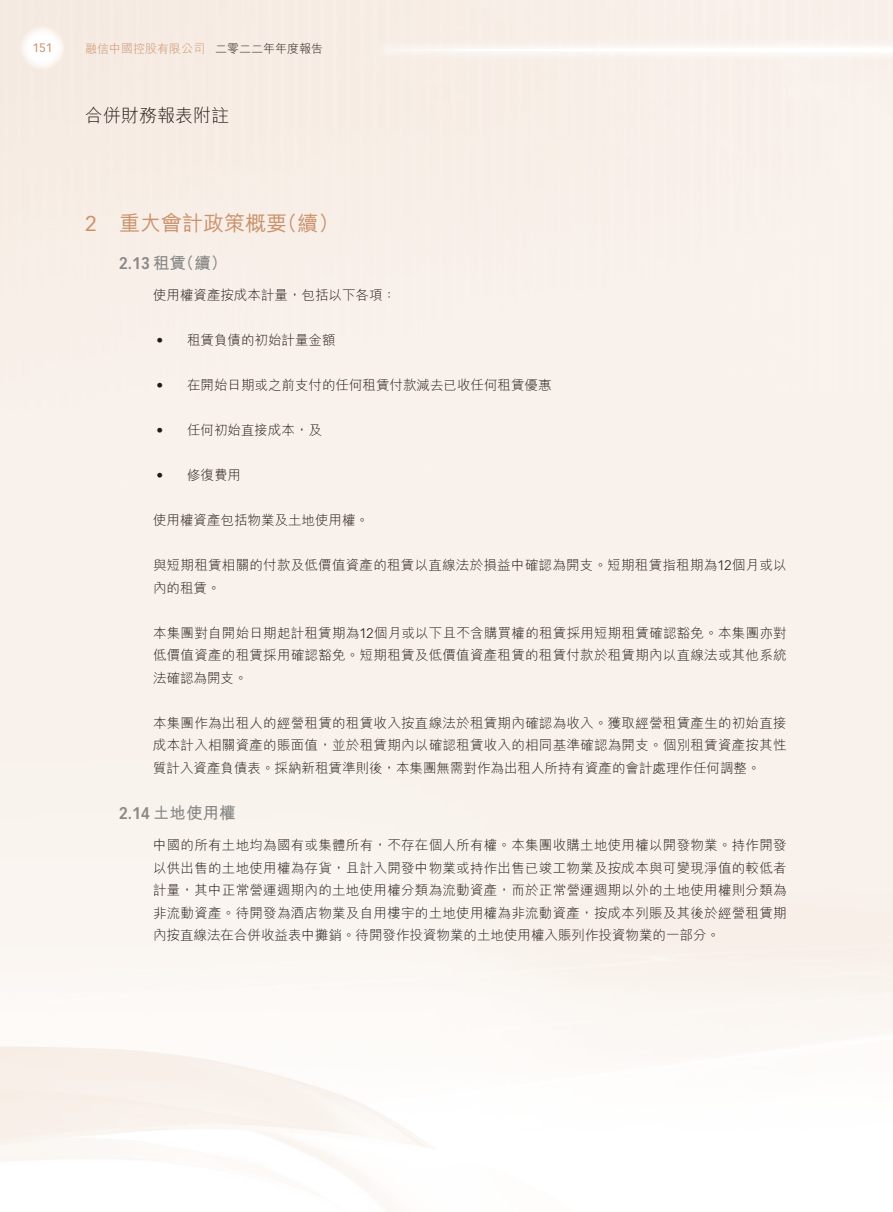
<style>
.page{position:relative;width:893px;height:1212px;background:#fff}
.page>*{position:absolute;margin:0;border:0;box-sizing:border-box;transform-origin:0 0}
.t1{font:21px "M Hei HK Medium E Ten B5 H";color:#cb916a}
.t2{font:18px "M Hei HK Light E Ten B5 H";color:#231916}
.t3{font:16.5px "M Hei HK Bold E Ten B5 H";color:#898989}
.t4{font:13.5px/22.5px "M Hei HK Light E Ten B5 H";color:#231916;text-align:justify}
.t5{font:13.5px/22.5px "M Hei HK Light E Ten B5 H";letter-spacing:.02em;color:#231916}
.t6{font:12px "M Hei HK Light E Ten B5 H";color:#cb916a}
.t7{font:12px "Vectora LT Std";color:#cb916a}
.s1{color:#231916}
.s2{font-family:"Vectora LT Std"}
.s3{font-family:"Vectora LT Std";font-weight:700}
.s4{font-family:"Vectora LT Std";font-weight:300}
</style>
<div class="page">
<svg style="left:383px;top:48px;width:510px;height:4px"></svg>
<p class="t7" style="left:33px;top:42px;width:22px">151</p>
<p class="t6" style="left:85px;top:44px;width:240px">融信中國控股有限公司 <span class="s1">二零二二年年度報告</span></p>
<h2 class="t2" style="left:85px;top:109px;width:146px">合併財務報表附註</h2>
<h1 class="t1" style="left:85px;top:216px;width:256px"><span class="s2">2</span> 重大會計政策概要（續）</h1>
<p class="t3" style="left:119px;top:256px;width:110px"><span class="s3">2.13</span> 租賃（續）</p>
<p class="t4" style="left:153px;top:286px;width:244px">使用權資產按成本計量，包括以下各項：</p>
<p class="t4" style="left:156px;top:331px;width:181px"><span class="s4">•</span> 租賃負債的初始計量金額</p>
<p class="t4" style="left:156px;top:376px;width:397px"><span class="s4">•</span> 在開始日期或之前支付的任何租賃付款減去已收任何租賃優惠</p>
<p class="t4" style="left:156px;top:421px;width:167px"><span class="s4">•</span> 任何初始直接成本，及</p>
<p class="t4" style="left:156px;top:466px;width:86px"><span class="s4">•</span> 修復費用</p>
<p class="t4" style="left:153px;top:511px;width:217px">使用權資產包括物業及土地使用權。</p>
<p class="t5" style="left:153px;top:556px;width:635px">與短期租賃相關的付款及低價值資產的租賃以直線法於損益中確認為開支。短期租賃指租期為<span class="s4">12</span>個月或以內的租賃。</p>
<p class="t4" style="left:153px;top:623px;width:635px">本集團對自開始日期起計租賃期為<span class="s4">12</span>個月或以下且不含購買權的租賃採用短期租賃確認豁免。本集團亦對低價值資產的租賃採用確認豁免。短期租賃及低價值資產租賃的租賃付款於租賃期內以直線法或其他系統法確認為開支。</p>
<p class="t4" style="left:153px;top:713px;width:635px">本集團作為出租人的經營租賃的租賃收入按直線法於租賃期內確認為收入。獲取經營租賃產生的初始直接成本計入相關資產的賬面值，並於租賃期內以確認租賃收入的相同基準確認為開支。個別租賃資產按其性質計入資產負債表。採納新租賃準則後，本集團無需對作為出租人所持有資產的會計處理作任何調整。</p>
<p class="t3" style="left:119px;top:806px;width:118px"><span class="s3">2.14</span> 土地使用權</p>
<p class="t4" style="left:153px;top:836px;width:635px">中國的所有土地均為國有或集體所有，不存在個人所有權。本集團收購土地使用權以開發物業。持作開發以供出售的土地使用權為存貨，且計入開發中物業或持作出售已竣工物業及按成本與可變現淨值的較低者計量，其中正常營運週期內的土地使用權分類為流動資產，而於正常營運週期以外的土地使用權則分類為非流動資產。待開發為酒店物業及自用樓宇的土地使用權為非流動資產，按成本列賬及其後於經營租賃期內按直線法在合併收益表中攤銷。待開發作投資物業的土地使用權入賬列作投資物業的一部分。</p>
</div>
